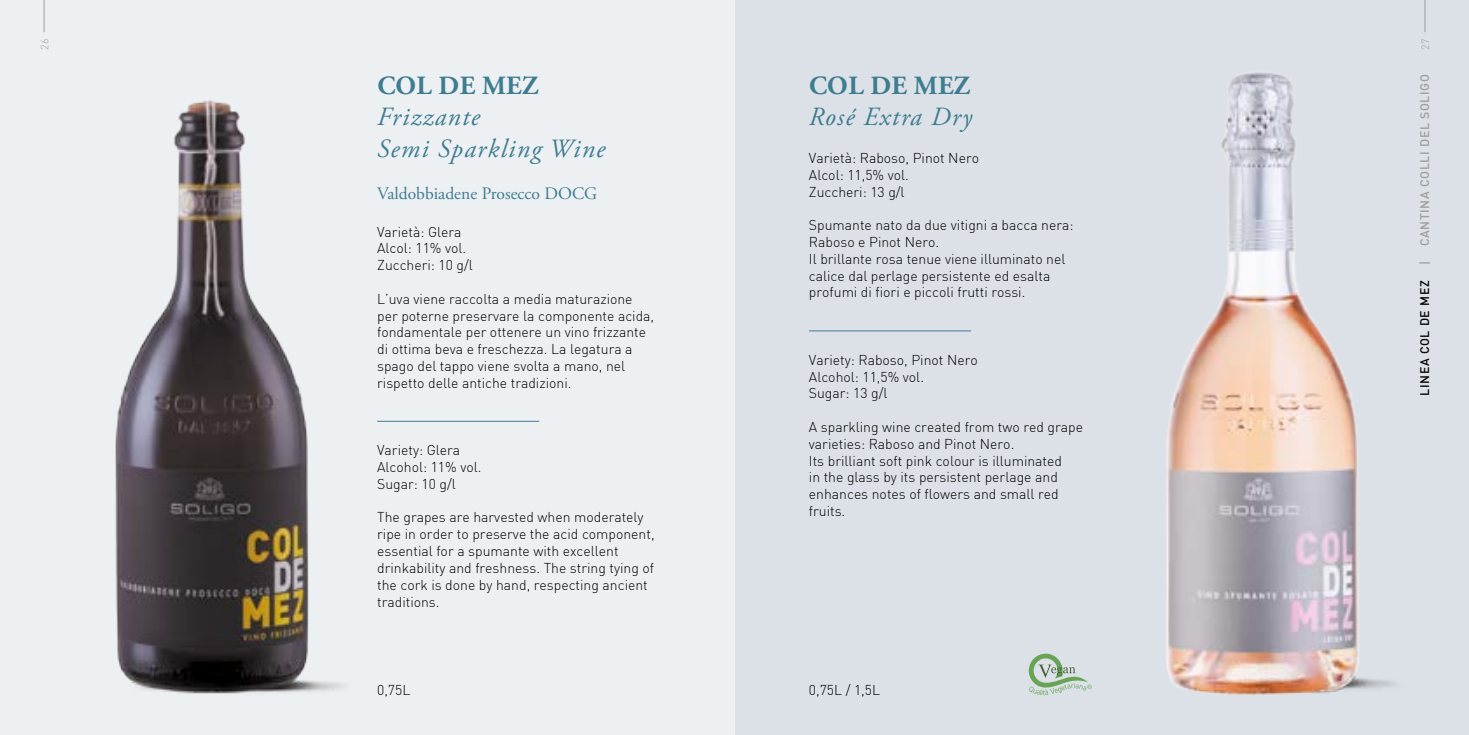
<style>
.page{position:relative;width:1469px;height:735px;background:#fff}
.page>*{position:absolute;margin:0;border:0;box-sizing:border-box;transform-origin:0 0}
.t1{font:italic 26.25px/31.5px "Adobe Garamond Pro";letter-spacing:.05em;color:#3e7c8f}
.t2{font:700 26.25px "Adobe Garamond Pro";letter-spacing:.015em;color:#3e7c8f}
.t3{font:17.5px "Adobe Garamond Pro";color:#3e7c8f}
.t4{font:300 14px/16.8px "DIN";color:#000}
.t5{font:500 12.25px "DIN";letter-spacing:.05em;color:#9d9d9c}
.t6{font:500 12.25px "DIN";letter-spacing:.05em;color:#000}
.t7{font:300 10.5px "DIN";color:#9d9d9c}
</style>
<div class="page">
<div style="left:734px;top:0;width:734px;height:734px;background:#dbe1e7"></div>
<img style="left:1037px;top:32px;width:388px;height:664px">
<div style="left:0;top:0;width:734px;height:734px;background:#edf0f3"></div>
<hr style="left:809px;top:330px;width:162px;height:1px;background:#3e7c8f">
<img style="left:115px;top:100px;width:304px;height:594px">
<hr style="left:377px;top:421px;width:162px;height:1px;background:#3e7c8f">
<svg style="left:1028px;top:653px;width:63px;height:41px"></svg>
<hr style="left:44px;top:0;width:1px;height:32px;background:#9d9d9c">
<hr style="left:1424px;top:0;width:1px;height:32px;background:#9d9d9c">
<p class="t7" style="left:38px;top:50px;width:12px;rotate:-90deg">26</p>
<p class="t7" style="left:1418px;top:50px;width:12px;rotate:-90deg">27</p>
<p class="t5" style="left:1416px;top:265px;width:192px;rotate:-90deg">| CANTINA COLLI DEL SOLIGO</p>
<h1 class="t2" style="left:377px;top:70px;width:162px">COL DE MEZ</h1>
<h1 class="t1" style="left:377px;top:102px;width:230px">Frizzante<br>Semi Sparkling Wine</h1>
<p class="t3" style="left:377px;top:182px;width:222px">Valdobbiadene Prosecco DOCG</p>
<p class="t4" style="left:377px;top:223px;width:97px">Varietà: Glera<br>Alcol: 11% vol.<br>Zuccheri: 10 g/l</p>
<p class="t4" style="left:377px;top:290px;width:278px">L’uva viene raccolta a media maturazione per poterne preservare la componente acida, fondamentale per ottenere un vino frizzante di ottima beva e freschezza. La legatura a spago del tappo viene svolta a mano, nel rispetto delle antiche tradizioni.</p>
<h1 class="t2" style="left:809px;top:70px;width:162px">COL DE MEZ</h1>
<h1 class="t1" style="left:809px;top:102px;width:165px">Rosé Extra Dry</h1>
<p class="t4" style="left:809px;top:149px;width:172px">Varietà: Raboso, Pinot Nero<br>Alcol: 11,5% vol.<br>Zuccheri: 13 g/l</p>
<p class="t4" style="left:809px;top:216px;width:266px">Spumante nato da due vitigni a bacca nera:<br>Raboso e Pinot Nero.<br>Il brillante rosa tenue viene illuminato nel calice dal perlage persistente ed esalta profumi di fiori e piccoli frutti rossi.</p>
<p class="t6" style="left:1416px;top:395px;width:116px;rotate:-90deg">LINEA COL DE MEZ</p>
<p class="t4" style="left:809px;top:351px;width:170px">Variety: Raboso, Pinot Nero<br>Alcohol: 11,5% vol.<br>Sugar: 13 g/l</p>
<p class="t4" style="left:809px;top:418px;width:276px">A sparkling wine created from two red grape varieties: Raboso and Pinot Nero.<br>Its brilliant soft pink colour is illuminated<br>in the glass by its persistent perlage and enhances notes of flowers and small red fruits.</p>
<p class="t4" style="left:377px;top:441px;width:106px">Variety: Glera<br>Alcohol: 11% vol.<br>Sugar: 10 g/l</p>
<p class="t4" style="left:377px;top:508px;width:279px">The grapes are harvested when moderately ripe in order to preserve the acid component, essential for a spumante with excellent drinkability and freshness. The string tying of the cork is done by hand, respecting ancient traditions.</p>
<p class="t4" style="left:377px;top:681px;width:35px">0,75L</p>
<p class="t4" style="left:809px;top:681px;width:73px">0,75L / 1,5L</p>
</div>
